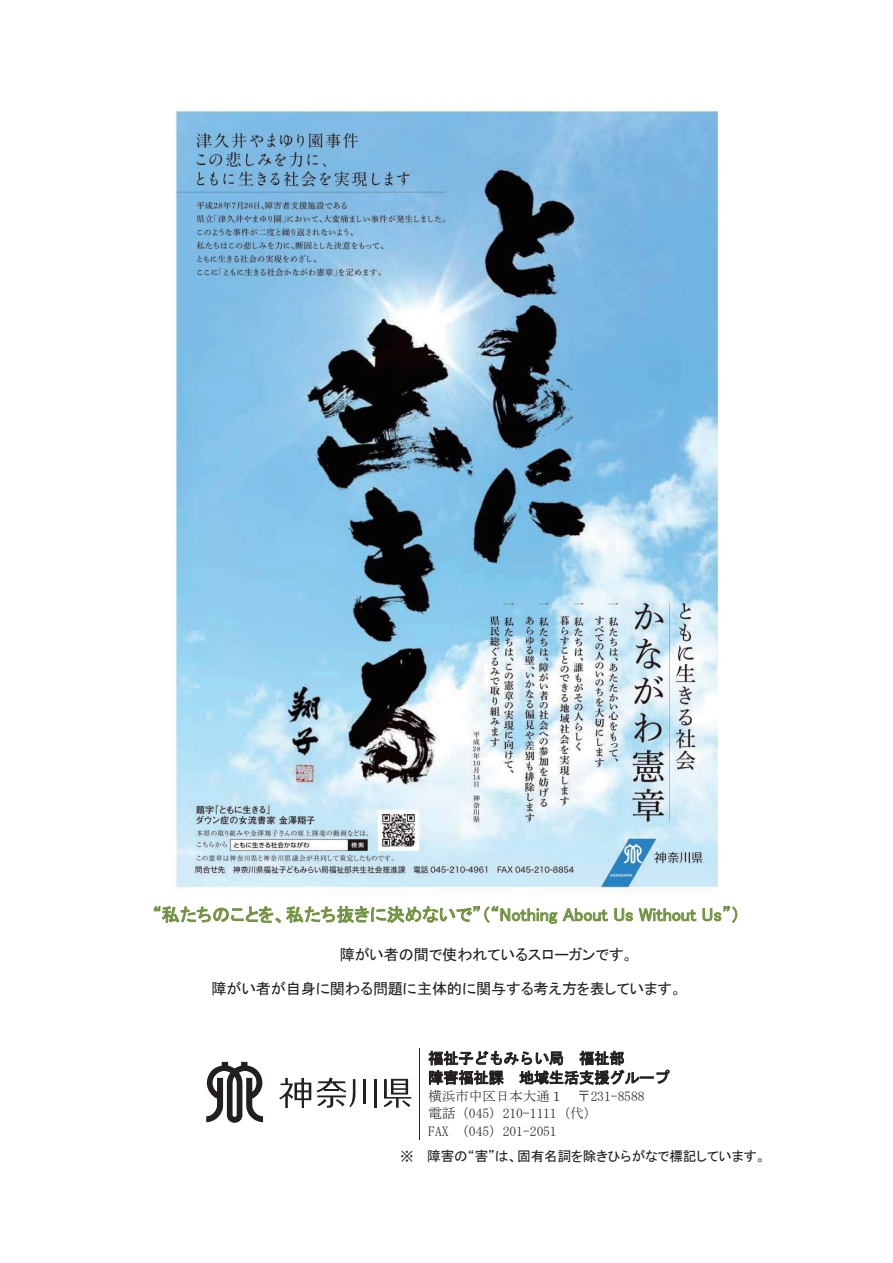
<style>
.page{position:relative;width:893px;height:1263px;background:#fff}
.page>*{position:absolute;margin:0;border:0;box-sizing:border-box;transform-origin:0 0}
.t1{font:18px "MS P Gothic";color:#719241}
.t2{font:15.15px "MS P Gothic";color:#231f20}
.t3{font:15.15px/19.5px "MS Gothic";color:#231f20}
.t4{font:13.65px/17.4px "MS Mincho";color:#231f20}
.t5{font:13.65px "MS P Gothic";letter-spacing:-.01em;color:#231f20}
</style>
<div class="page">
<svg style="left:206px;top:1062px;width:57px;height:61px"></svg>
<hr style="left:363px;top:1079px;width:3px;height:25px;background:#231f20">
<hr style="left:374px;top:1079px;width:2px;height:28px;background:#231f20">
<svg style="left:279px;top:1077px;width:76px;height:31px"></svg>
<svg style="left:384px;top:1079px;width:27px;height:29px"></svg>
<svg style="left:154px;top:906px;width:454px;height:18px"></svg>
<svg style="left:614px;top:908px;width:19px;height:13px"></svg>
<svg style="left:639px;top:908px;width:57px;height:13px"></svg>
<svg style="left:702px;top:906px;width:35px;height:17px"></svg>
<svg style="left:428px;top:1051px;width:242px;height:34px"></svg>
<hr style="left:420px;top:1048px;width:1px;height:39px;background:#231f20">
<hr style="left:420px;top:1087px;width:1px;height:53px;background:#231f20">
<img style="left:175px;top:110px;width:543px;height:784px">
<p class="t1" style="left:153px;top:905px;width:589px">“私たちのことを、私たち抜きに決めないで”（“Nothing About Us Without Us”）</p>
<p class="t2" style="left:340px;top:947px;width:295px">障がい者の間で使われているスローガンです。</p>
<p class="t2" style="left:211px;top:981px;width:472px">障がい者が自身に関わる問題に主体的に関与する考え方を表しています。</p>
<p class="t3" style="left:428px;top:1048px;width:243px">福祉子どもみらい局 福祉部<br>障害福祉課 地域生活支援グループ</p>
<p class="t4" style="left:428px;top:1087px;width:218px">横浜市中区日本大通１ 〒231-8588電話（045）210-1111（代）<br>FAX （045）201-2051</p>
<p class="t5" style="left:400px;top:1149px;width:367px">※ 障害の“害”は、固有名詞を除きひらがなで標記しています。</p>
</div>
